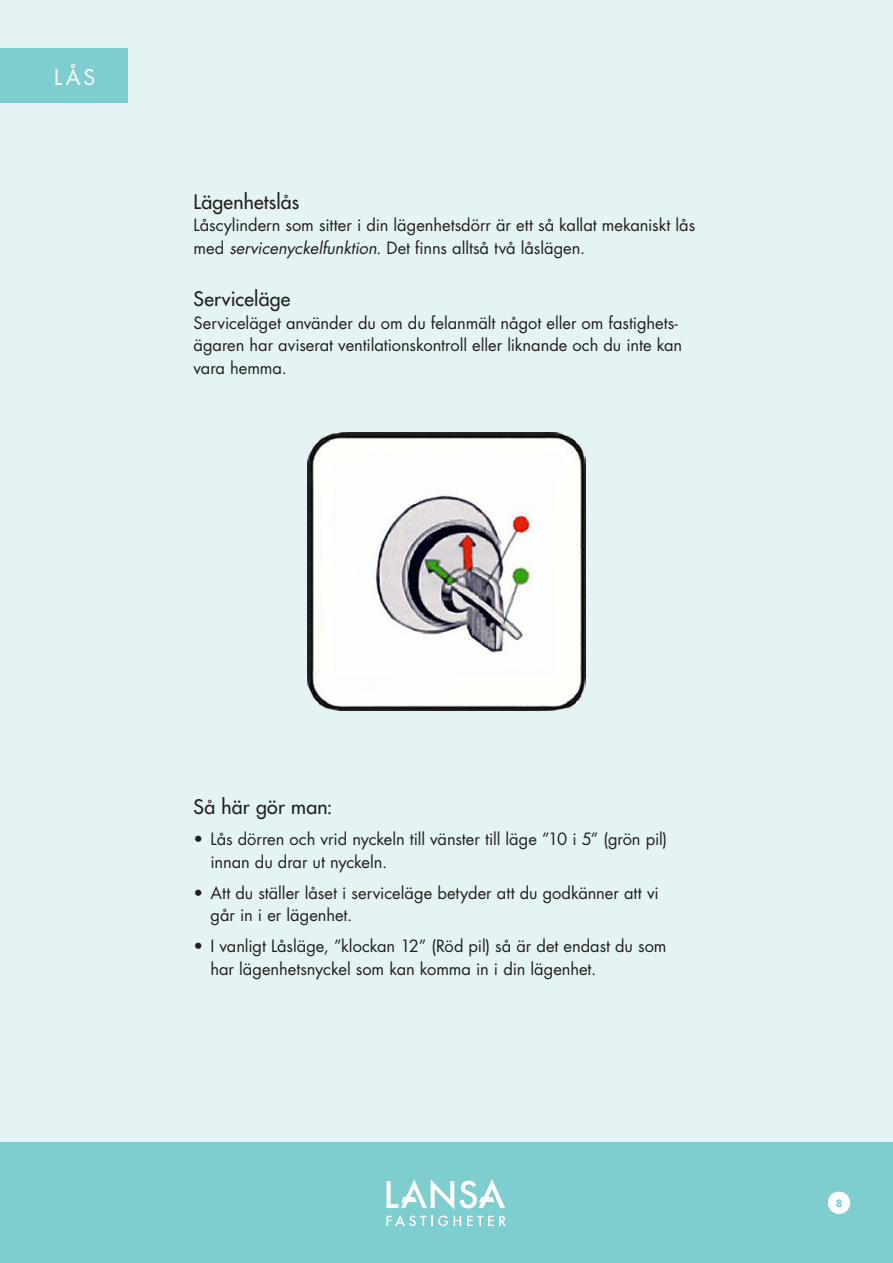
<style>
.page{position:relative;width:893px;height:1263px;background:#fff}
.page>*{position:absolute;margin:0;border:0;box-sizing:border-box;transform-origin:0 0}
.t1{font:21px "Futura Std";color:#fff}
.Mellan{font:500 19.5px "Futura Std";letter-spacing:.01em;color:#231f20}
.Brödet{font:16.5px/22.5px "Futura Std";letter-spacing:-.005em;color:#231f20}
.t2{font:700 9.6px "Futura Std";color:#7eced0}
.s1{font-style:italic}
</style>
<div class="page">
<div style="left:0;top:0;width:893px;height:1143px;background:#e4f4f4"></div>
<div style="left:0;top:1143px;width:893px;height:120px;background:#7eced0"></div>
<svg style="left:386px;top:1179px;width:120px;height:47px"></svg>
<div style="left:0;top:48px;width:128px;height:54px;background:#7eced0"></div>
<img style="left:307px;top:432px;width:279px;height:279px">
<div style="left:827px;top:1191px;width:24px;height:23px;background:#fff;border-radius:50%"></div>
<div style="left:827px;top:1191px;width:24px;height:23px;border:1px solid #7eced0;border-radius:50%"></div>
<p class="t1" style="left:54px;top:64px;width:43px">LÅS</p>
<p class="Mellan" style="left:194px;top:189px;width:107px">Lägenhetslås</p>
<p class="Brödet" style="left:194px;top:214px;width:503px">Låscylindern som sitter i din lägenhetsdörr är ett så kallat mekaniskt lås med <span class="s1">servicenyckelfunktion.</span> Det finns alltså två låslägen.</p>
<p class="Mellan" style="left:194px;top:287px;width:98px">Serviceläge</p>
<p class="Brödet" style="left:194px;top:312px;width:490px">Serviceläget använder du om du felanmält något eller om fastighets&shy;ägaren har aviserat ventilationskontroll eller liknande och du inte kan vara hemma.</p>
<p class="Mellan" style="left:194px;top:795px;width:141px">Så här gör man:</p>
<p class="Brödet" style="left:211px;top:828px;width:458px;text-indent:-17px">• Lås dörren och vrid nyckeln till vänster till läge ”10 i 5” (grön pil) innan du drar ut nyckeln.</p>
<p class="Brödet" style="left:211px;top:881px;width:450px;text-indent:-17px">• Att du ställer låset i serviceläge betyder att du godkänner att vi går in i er lägenhet.</p>
<p class="Brödet" style="left:211px;top:935px;width:458px;text-indent:-17px">• I vanligt Låsläge, ”klockan 12” (Röd pil) så är det endast du som har lägenhetsnyckel som kan komma in i din lägenhet.</p>
<p class="t2" style="left:836px;top:1197px;width:8px">8</p>
</div>
